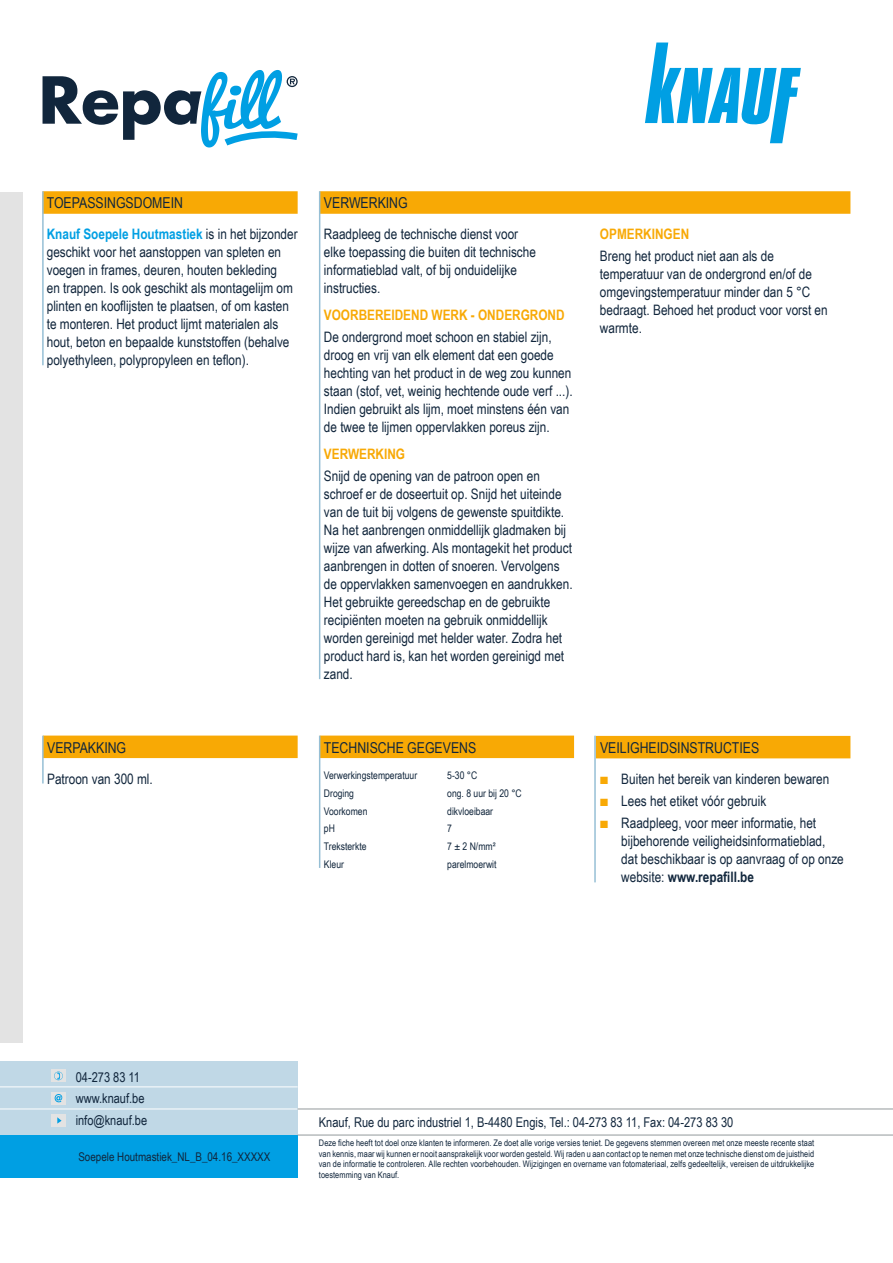
<style>
.page{position:relative;width:893px;height:1263px;background:#fff}
.page>*{position:absolute;margin:0;border:0;box-sizing:border-box;transform-origin:0 0}
.t1{font:15px "Arial Narrow";color:#11263c}
.t2{font:14.4px/18px "Arial Narrow";color:#11263c}
.t3{font:700 14.4px "Arial Narrow";color:#f8a905}
.t4{font:13.5px/21.5px "Arial Narrow";color:#11263c}
.t5{font:12px "Arial Narrow";color:#11263c}
.t6{font:10.5px "Arial Narrow";color:#11263c}
.t7{font:9px/10.5px "Arial Narrow";letter-spacing:.01em;color:#11263c;text-align:justify}
.s1{font-weight:700;color:#009fe3}
.s2{color:#f8a905}
.s3{font-weight:700}
</style>
<div class="page">
<div style="left:0;top:192px;width:22px;height:850px;background:#e3e3e3"></div>
<div style="left:0;top:1061px;width:298px;height:74px;background:#c0d8e6"></div>
<div style="left:0;top:1135px;width:298px;height:43px;background:#009fe3"></div>
<hr style="left:0;top:1108px;width:298px;height:1px;background:#fff">
<hr style="left:0;top:1086px;width:298px;height:1px;background:#fff">
<hr style="left:298px;top:1108px;width:595px;height:1px;background:#93999c">
<hr style="left:298px;top:1135px;width:595px;height:1px;background:#93999c">
<div style="left:51px;top:1114px;width:15px;height:13px;background:#e3e3e3"></div>
<svg style="left:57px;top:1117px;width:5px;height:6px"></svg>
<div style="left:51px;top:1092px;width:15px;height:12px;background:#e3e3e3"></div>
<svg style="left:55px;top:1094px;width:7px;height:8px"></svg>
<div style="left:51px;top:1069px;width:15px;height:13px;background:#e3e3e3"></div>
<svg style="left:54px;top:1071px;width:9px;height:9px"></svg>
<svg style="left:43px;top:70px;width:255px;height:77px"></svg>
<svg style="left:645px;top:43px;width:156px;height:100px"></svg>
<div style="left:43px;top:191px;width:255px;height:23px;background:#f8a905"></div>
<div style="left:596px;top:736px;width:254px;height:22px;background:#f8a905"></div>
<div style="left:320px;top:191px;width:530px;height:23px;background:#f8a905"></div>
<div style="left:43px;top:735px;width:255px;height:23px;background:#f8a905"></div>
<div style="left:320px;top:735px;width:254px;height:23px;background:#f8a905"></div>
<hr style="left:42px;top:191px;width:2px;height:174px;background:#96bfd5">
<hr style="left:594px;top:736px;width:2px;height:146px;background:#96bfd5">
<hr style="left:319px;top:191px;width:1px;height:488px;background:#96bfd5">
<hr style="left:42px;top:736px;width:2px;height:47px;background:#96bfd5">
<hr style="left:319px;top:736px;width:1px;height:132px;background:#96bfd5">
<p class="t1" style="left:47px;top:192px;width:138px">TOEPASSINGSDOMEIN</p>
<p class="t2" style="left:47px;top:225px;width:252px"><span class="s1">Knauf Soepele Houtmastiek</span> is in het bijzonder geschikt voor het aanstoppen van spleten en voegen in frames, deuren, houten bekleding<br>en trappen. Is ook geschikt als montagelijm om plinten en kooflijsten te plaatsen, of om kasten te monteren. Het product lijmt materialen als hout, beton en bepaalde kunststoffen (behalve polyethyleen, polypropyleen en teflon).</p>
<p class="t1" style="left:47px;top:736px;width:81px">VERPAKKING</p>
<p class="t2" style="left:47px;top:769px;width:107px">Patroon van 300 ml.</p>
<p class="t1" style="left:324px;top:192px;width:85px">VERWERKING</p>
<p class="t2" style="left:324px;top:225px;width:214px">Raadpleeg de technische dienst voor elke toepassing die buiten dit technische informatieblad valt, of bij onduidelijke instructies.</p>
<p class="t3" style="left:324px;top:304px;width:242px">VOORBEREIDEND WERK - ONDERGROND</p>
<p class="t2" style="left:324px;top:327px;width:250px">De ondergrond moet schoon en stabiel zijn, droog en vrij van elk element dat een goede hechting van het product in de weg zou kunnen staan (stof, vet, weinig hechtende oude verf ...).<br>Indien gebruikt als lijm, moet minstens één van de twee te lijmen oppervlakken poreus zijn.</p>
<p class="t3" style="left:324px;top:442px;width:83px">VERWERKING</p>
<p class="t2" style="left:324px;top:466px;width:250px">Snijd de opening van de patroon open en schroef er de doseertuit op. Snijd het uiteinde van de tuit bij volgens de gewenste spuitdikte.<br>Na het aanbrengen onmiddellijk gladmaken bij wijze van afwerking. Als montagekit het product aanbrengen in dotten of snoeren. Vervolgens de oppervlakken samenvoegen en aandrukken.<br>Het gebruikte gereedschap en de gebruikte recipiënten moeten na gebruik onmiddellijk worden gereinigd met helder water. Zodra het product hard is, kan het worden gereinigd met zand.</p>
<p class="t1" style="left:324px;top:736px;width:154px">TECHNISCHE GEGEVENS</p>
<p class="t6" style="left:324px;top:768px;width:95px">Verwerkingstemperatuur</p>
<p class="t6" style="left:447px;top:768px;width:32px">5-30 °C</p>
<p class="t6" style="left:324px;top:785px;width:32px">Droging</p>
<p class="t6" style="left:447px;top:785px;width:76px">ong. 8 uur bij 20 °C</p>
<p class="t6" style="left:324px;top:803px;width:45px">Voorkomen</p>
<p class="t6" style="left:447px;top:803px;width:47px">dikvloeibaar</p>
<p class="t6" style="left:324px;top:821px;width:13px">pH</p>
<p class="t6" style="left:447px;top:821px;width:6px">7</p>
<p class="t6" style="left:324px;top:839px;width:44px">Treksterkte</p>
<p class="t6" style="left:447px;top:839px;width:50px">7 ± 2 N/mm²</p>
<p class="t6" style="left:324px;top:856px;width:22px">Kleur</p>
<p class="t6" style="left:447px;top:856px;width:51px">parelmoerwit</p>
<p class="t3" style="left:600px;top:223px;width:91px">OPMERKINGEN</p>
<p class="t2" style="left:600px;top:247px;width:229px">Breng het product niet aan als de temperatuur van de ondergrond en/of de omgevingstemperatuur minder dan 5 °C bedraagt. Behoed het product voor vorst en warmte.</p>
<p class="t1" style="left:600px;top:737px;width:161px">VEILIGHEIDSINSTRUCTIES</p>
<p class="t2" style="left:600px;top:769px;width:231px"><span class="s2">■</span> Buiten het bereik van kinderen bewaren</p>
<p class="t2" style="left:600px;top:791px;width:168px"><span class="s2">■</span> Lees het etiket vóór gebruik</p>
<p class="t2" style="left:621px;top:814px;width:224px;text-indent:-21px"><span class="s2">■</span> Raadpleeg, voor meer informatie, het bijbehorende veiligheidsinformatieblad, dat beschikbaar is op aanvraag of op onze website: <span class="s3">www.repafill.be</span></p>
<p class="t4" style="left:76px;top:1065px;width:73px">04-273 83 11 www.knauf.be info@knauf.be</p>
<p class="t5" style="left:78px;top:1148px;width:194px">Soepele Houtmastiek_NL_B_04.16_XXXXX</p>
<p class="t4" style="left:319px;top:1111px;width:416px">Knauf, Rue du parc industriel 1, B-4480 Engis, Tel.: 04-273 83 11, Fax: 04-273 83 30</p>
<p class="t7" style="left:319px;top:1138px;width:497px">Deze fiche heeft tot doel onze klanten te informeren. Ze doet alle vorige versies teniet. De gegevens stemmen overeen met onze meeste recente staat van kennis, maar wij kunnen er nooit aansprakelijk voor worden gesteld. Wij raden u aan contact op te nemen met onze technische dienst om de juistheid van de informatie te controleren. Alle rechten voorbehouden. Wijzigingen en overname van fotomateriaal, zelfs gedeeltelijk, vereisen de uitdrukkelijke toestemming van Knauf.</p>
</div>
